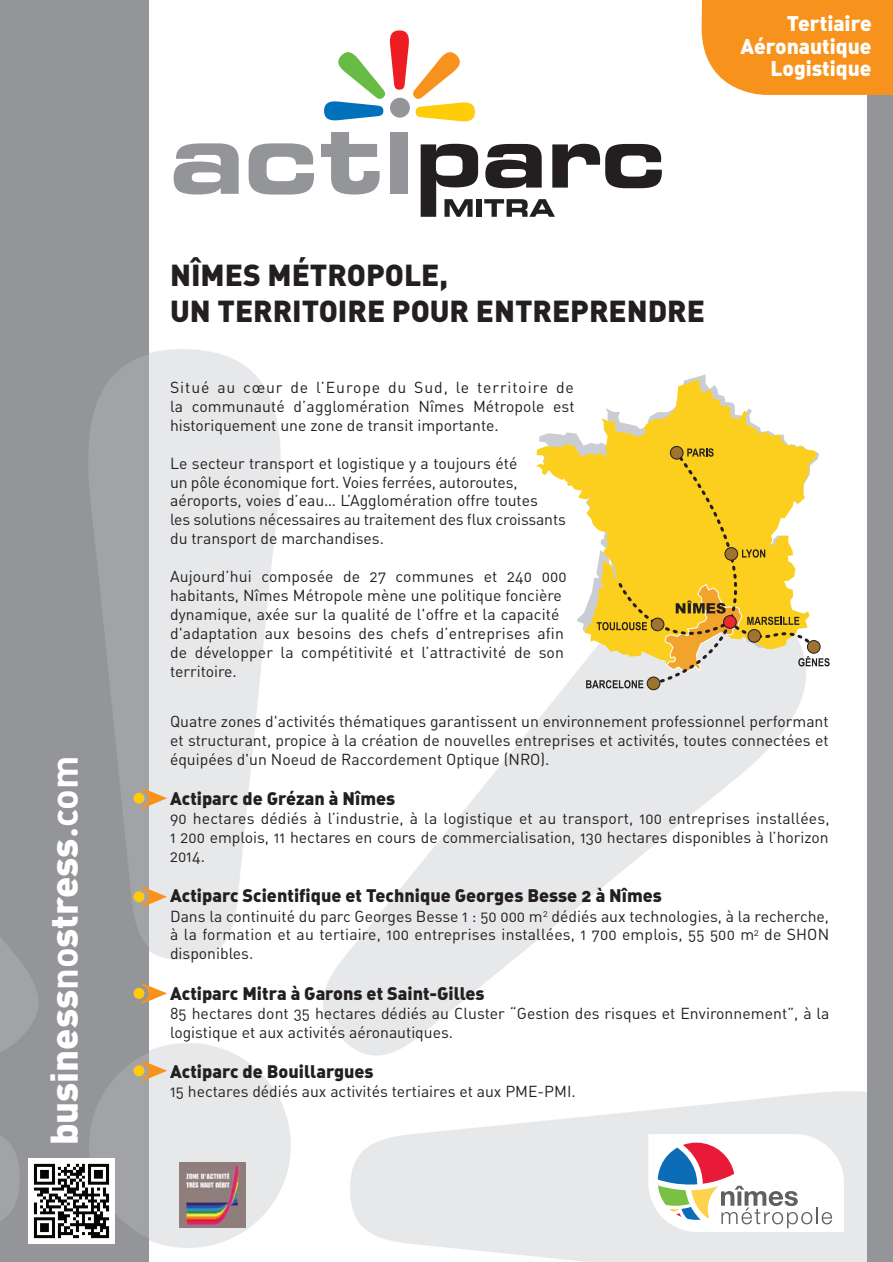
<style>
.page{position:relative;width:893px;height:1262px;background:#fff}
.page>*{position:absolute;margin:0;border:0;box-sizing:border-box;transform-origin:0 0}
.t1{font:900 38.1px "DIN";color:#fff}
.t2{font:30px/36px "DIN Black Alternate";color:#231f20}
.t3{font:21px/22.5px "DIN Black Alternate";color:#fff;text-align:right}
.t4{font:18px "DIN Black Alternate";color:#231f20}
.t5{font:15.75px/18.9px "DIN Regular Alternate";color:#231f20;text-align:justify}
.s1{font-family:"DIN Bold Alternate";font-weight:400}
</style>
<div class="page">
<div style="left:0;top:0;width:149px;height:1262px;background:linear-gradient(to right,#929497,#9a9c9f)"></div>
<div style="left:867px;top:0;width:26px;height:1262px;background:#939598"></div>
<svg style="left:174px;top:143px;width:65px;height:52px"></svg>
<svg style="left:249px;top:143px;width:65px;height:52px"></svg>
<svg style="left:321px;top:132px;width:59px;height:63px"></svg>
<div style="left:390px;top:133px;width:18px;height:61px;background:#939598"></div>
<svg style="left:324px;top:30px;width:151px;height:91px"></svg>
<svg style="left:485px;top:144px;width:57px;height:44px"></svg>
<svg style="left:552px;top:144px;width:110px;height:44px"></svg>
<div style="left:390px;top:98px;width:20px;height:20px;background:#939598;border-radius:50%"></div>
<svg style="left:421px;top:144px;width:57px;height:73px"></svg>
<div style="left:476px;top:199px;width:6px;height:18px;background:#231f20"></div>
<svg style="left:484px;top:199px;width:71px;height:18px"></svg>
<svg style="left:142px;top:788px;width:25px;height:21px"></svg>
<div style="left:133px;top:793px;width:11px;height:11px;background:#feca0a;border-radius:50%"></div>
<svg style="left:142px;top:886px;width:25px;height:21px"></svg>
<div style="left:133px;top:891px;width:11px;height:11px;background:#feca0a;border-radius:50%"></div>
<svg style="left:142px;top:983px;width:25px;height:21px"></svg>
<div style="left:133px;top:988px;width:11px;height:11px;background:#feca0a;border-radius:50%"></div>
<svg style="left:142px;top:1060px;width:25px;height:21px"></svg>
<div style="left:133px;top:1065px;width:11px;height:11px;background:#feca0a;border-radius:50%"></div>
<svg style="left:536px;top:379px;width:269px;height:286px"></svg>
<svg style="left:617px;top:448px;width:203px;height:238px;background:#f7d449"></svg>
<svg style="left:687px;top:448px;width:27px;height:9px"></svg>
<svg style="left:742px;top:549px;width:23px;height:9px"></svg>
<svg style="left:597px;top:622px;width:50px;height:8px"></svg>
<svg style="left:586px;top:680px;width:57px;height:8px"></svg>
<svg style="left:664px;top:583px;width:166px;height:89px"></svg>
<div style="left:670px;top:446px;width:13px;height:13px;background:#a0732e;border-radius:50%"></div>
<div style="left:670px;top:446px;width:13px;height:14px;border:1px solid #231f20;border-radius:50%"></div>
<div style="left:651px;top:618px;width:13px;height:13px;background:#a0732e;border-radius:50%"></div>
<div style="left:651px;top:618px;width:13px;height:13px;border:1px solid #231f20;border-radius:50%"></div>
<div style="left:807px;top:641px;width:13px;height:12px;background:#a0732e;border-radius:50%"></div>
<div style="left:807px;top:640px;width:14px;height:14px;border:1px solid #231f20;border-radius:50%"></div>
<div style="left:724px;top:616px;width:12px;height:12px;background:#ec2a2d;border-radius:50%"></div>
<div style="left:723px;top:615px;width:14px;height:14px;border:1px solid #231f20;border-radius:50%"></div>
<div style="left:647px;top:677px;width:13px;height:13px;background:#a0732e;border-radius:50%"></div>
<div style="left:647px;top:676px;width:13px;height:14px;border:1px solid #231f20;border-radius:50%"></div>
<div style="left:748px;top:630px;width:13px;height:12px;background:#a0732e;border-radius:50%"></div>
<div style="left:747px;top:629px;width:14px;height:14px;border:1px solid #231f20;border-radius:50%"></div>
<div style="left:725px;top:548px;width:13px;height:12px;background:#a0732e;border-radius:50%"></div>
<div style="left:724px;top:547px;width:14px;height:14px;border:1px solid #231f20;border-radius:50%"></div>
<svg style="left:648px;top:1134px;width:196px;height:98px"></svg>
<img style="left:29px;top:1159px;width:85px;height:85px">
<img style="left:179px;top:1162px;width:66px;height:66px">
<div style="left:702px;top:0;width:191px;height:95px;background:#f7931d"></div>
<h1 class="t1" style="left:50px;top:1145px;width:391px;rotate:-90deg">business<span class="s1">no</span>stress<span class="s1">.com</span></h1>
<h3 class="t3" style="left:740px;top:14px;width:133px">Tertiaire<br>Aéronautique<br>Logistique</h3>
<h2 class="t2" style="left:170px;top:260px;width:536px">NÎMES MÉTROPOLE,<br>UN TERRITOIRE POUR ENTREPRENDRE</h2>
<p class="t5" style="left:170px;top:380px;width:406px">Situé au cœur de l’Europe du Sud, le territoire de la communauté d’agglomération Nîmes Métropole est historiquement une zone de transit importante.</p>
<p class="t5" style="left:170px;top:455px;width:397px;text-align:left">Le secteur transport et logistique y a toujours été<br>un pôle économique fort. Voies ferrées, autoroutes, aéroports, voies d’eau… L’Agglomération offre toutes<br>les solutions nécessaires au traitement des flux croissants du transport de marchandises.</p>
<p class="t5" style="left:170px;top:569px;width:398px;text-align:left">Aujourd’hui composée de 27 communes et 240 000 habitants, Nîmes Métropole mène une politique foncière dynamique, axée sur la qualité de l'offre et la capacité d'adaptation aux besoins des chefs d’entreprises afin de développer la compétitivité et l’attractivité de son territoire.</p>
<p class="t5" style="left:170px;top:714px;width:660px">Quatre zones d'activités thématiques garantissent un environnement professionnel performant et structurant, propice à la création de nouvelles entreprises et activités, toutes connectées et équipées d'un Noeud de Raccordement Optique (NRO).</p>
<p class="t4" style="left:170px;top:792px;width:227px">Actiparc de Grézan à Nîmes</p>
<p class="t5" style="left:170px;top:811px;width:661px">90 hectares dédiés à l’industrie, à la logistique et au transport, 100 entreprises installées, 1 200 emplois, 11 hectares en cours de commercialisation, 130 hectares disponibles à l’horizon 2014.</p>
<p class="t4" style="left:170px;top:890px;width:493px">Actiparc Scientifique et Technique Georges Besse 2 à Nîmes</p>
<p class="t5" style="left:170px;top:908px;width:661px">Dans la continuité du parc Georges Besse 1 : 50 000 m<sup>2</sup> dédiés aux technologies, à la recherche, à la formation et au tertiaire, 100 entreprises installées, 1 700 emplois, 55 500 m<sup>2</sup> de SHON disponibles.</p>
<p class="t4" style="left:170px;top:987px;width:316px">Actiparc Mitra à Garons et Saint-Gilles</p>
<p class="t5" style="left:170px;top:1005px;width:661px">85 hectares dont 35 hectares dédiés au Cluster “Gestion des risques et Environnement”, à la logistique et aux activités aéronautiques.</p>
<p class="t4" style="left:170px;top:1065px;width:205px">Actiparc de Bouillargues</p>
<p class="t5" style="left:170px;top:1084px;width:407px">15 hectares dédiés aux activités tertiaires et aux PME-PMI.</p>
</div>
